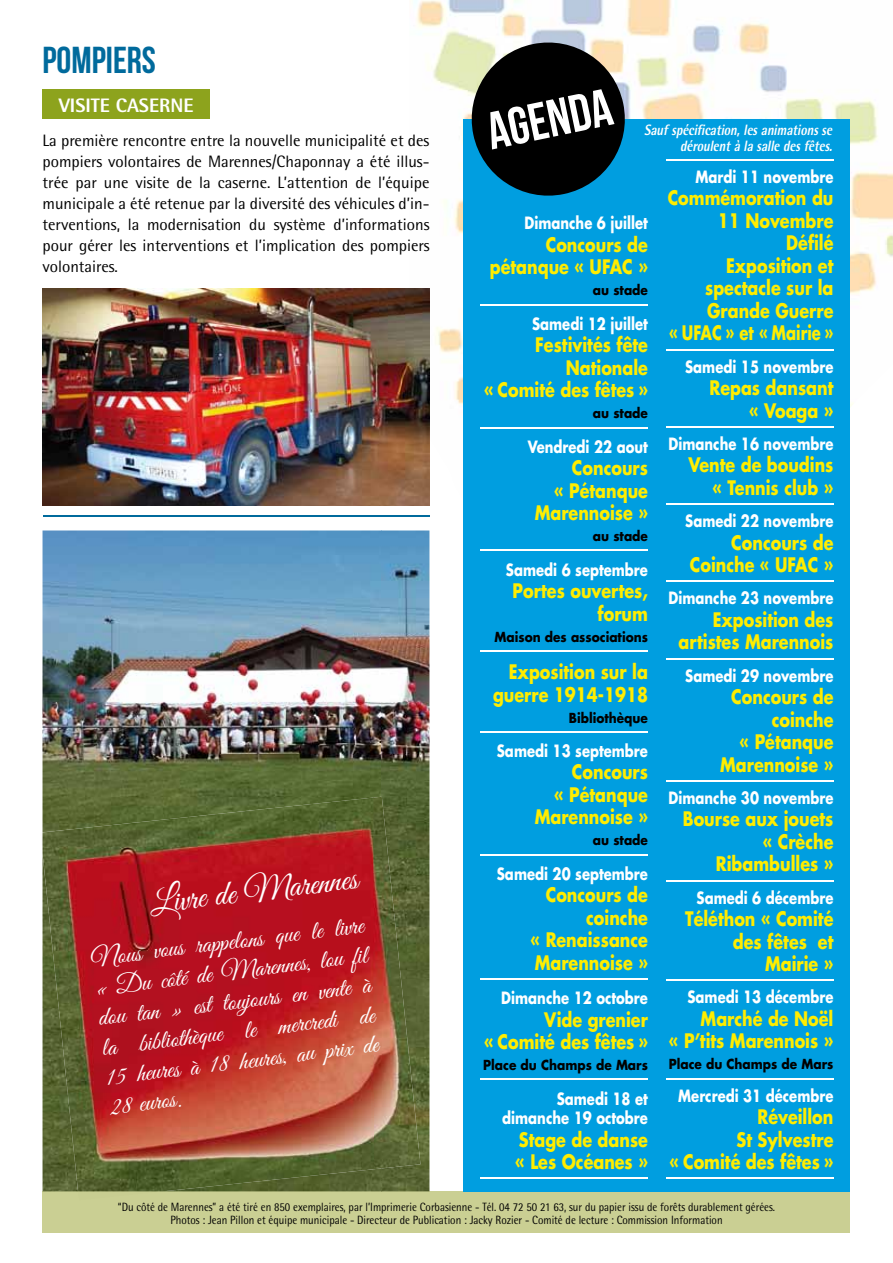
<style>
.page{position:relative;width:893px;height:1263px;background:#fff}
.page>*{position:absolute;margin:0;border:0;box-sizing:border-box;transform-origin:0 0}
.t1{font:52.5px "Bebas Neue";color:#fff}
.t2{font:37.5px "Bebas Neue";color:#006a9c}
.t3{font:34.05px "Great Vibes";color:#fff}
.t4{font:25.5px/30px "Great Vibes";color:#fff;text-align:justify}
.t5{font:700 19.5px/22.5px "Futura";color:#ffed00;text-align:right;scale:.82 1}
.t6{font:800 19.5px "Rotis Semi Sans";color:#fff}
.t7{font:16.5px/21px "Rotis Semi Sans";color:#000;text-align:justify}
.t8{font:700 16.5px/19.5px "Futura";color:#fff;text-align:right;scale:.8 1}
.t9{font:italic 800 15px/15.8px "Rotis Semi Sans";color:#fff;text-align:right;scale:.82 1}
.t10{font:700 13.5px "Futura";color:#000;scale:.9 1}
.t11{font:12px/13.5px "Rotis Semi Sans";color:#000;text-align:center;scale:.9 1}
</style>
<div class="page">
<div style="left:43px;top:1191px;width:807px;height:42px;background:#cacf93"></div>
<img style="left:408px;top:0;width:485px;height:763px">
<div style="left:463px;top:119px;width:387px;height:1072px;background:#009ee0"></div>
<hr style="left:480px;top:304px;width:168px;height:1px;background:#fff">
<hr style="left:480px;top:427px;width:168px;height:1px;background:#fff">
<hr style="left:480px;top:550px;width:168px;height:1px;background:#fff">
<hr style="left:480px;top:650px;width:168px;height:2px;background:#fff">
<hr style="left:480px;top:731px;width:168px;height:1px;background:#fff">
<hr style="left:480px;top:854px;width:168px;height:1px;background:#fff">
<hr style="left:480px;top:978px;width:168px;height:2px;background:#fff">
<hr style="left:480px;top:1079px;width:168px;height:1px;background:#fff">
<hr style="left:480px;top:1177px;width:168px;height:2px;background:#fff">
<hr style="left:666px;top:159px;width:167px;height:1px;background:#fff">
<hr style="left:666px;top:349px;width:167px;height:1px;background:#fff">
<hr style="left:666px;top:426px;width:167px;height:1px;background:#fff">
<hr style="left:666px;top:503px;width:167px;height:2px;background:#fff">
<hr style="left:666px;top:581px;width:167px;height:1px;background:#fff">
<hr style="left:666px;top:658px;width:167px;height:1px;background:#fff">
<hr style="left:666px;top:780px;width:167px;height:2px;background:#fff">
<hr style="left:666px;top:880px;width:167px;height:1px;background:#fff">
<hr style="left:666px;top:980px;width:167px;height:1px;background:#fff">
<hr style="left:666px;top:1078px;width:167px;height:1px;background:#fff">
<hr style="left:666px;top:1178px;width:167px;height:1px;background:#fff">
<svg style="left:465px;top:36px;width:167px;height:160px"></svg>
<div style="left:43px;top:89px;width:167px;height:30px;background:#8da31d"></div>
<img style="left:43px;top:289px;width:386px;height:217px">
<hr style="left:43px;top:515px;width:386px;height:2px;background:#006a9c">
<img style="left:43px;top:530px;width:338px;height:267px">
<img style="left:381px;top:530px;width:48px;height:661px">
<img style="left:374px;top:1169px;width:8px;height:22px">
<img style="left:42px;top:832px;width:26px;height:359px">
<img style="left:43px;top:797px;width:330px;height:296px">
<img style="left:373px;top:797px;width:47px;height:372px">
<img style="left:68px;top:1092px;width:306px;height:99px">
<h2 class="t2" style="left:43px;top:39px;width:115px">POMPIERS</h2>
<p class="t6" style="left:59px;top:93px;width:136px">VISITE CASERNE</p>
<p class="t7" style="left:43px;top:129px;width:388px">La première rencontre entre la nouvelle municipalité et des pompiers volontaires de Marennes/Chaponnay a été illus&shy;trée par une visite de la caserne. L’attention de l’équipe municipale a été retenue par la diversité des véhicules d’in&shy;terventions, la modernisation du système d’informations pour gérer les interventions et l’implication des pompiers volontaires.</p>
<h3 class="t3" style="left:147px;top:884px;width:211px;rotate:-7deg">Livre de Marennes</h3>
<h3 class="t4" style="left:89px;top:945px;width:276px;rotate:-7deg">Nous vous rappelons que le livre « Du côté de Marennes, lou fil dou tan » est toujours en vente à la bibliothèque le mercredi de 15 heures à 18 heures, au prix de 28 euros.</h3>
<h1 class="t1" style="left:482px;top:104px;width:128px;rotate:-12deg">AGENDA</h1>
<p class="t9" style="left:644px;top:122px;width:235px">Saufspécification,lesanimationsse déroulentà la salledesfêtes.</p>
<p class="t8" style="left:525px;top:213px;width:156px">Dimanche 6 juillet</p>
<p class="t5" style="left:490px;top:233px;width:194px">Concours de pétanque « UFAC »</p>
<p class="t10" style="left:593px;top:281px;width:63px">au stade</p>
<p class="t8" style="left:532px;top:313px;width:146px">Samedi 12 juillet</p>
<p class="t5" style="left:484px;top:333px;width:201px">Festivités fête<br>Nationale<br>« Comité des fêtes »</p>
<p class="t10" style="left:593px;top:404px;width:63px">au stade</p>
<p class="t8" style="left:528px;top:436px;width:152px">Vendredi 22 aout</p>
<p class="t5" style="left:535px;top:456px;width:140px">Concours<br>« Pétanque<br>Marennoise »</p>
<p class="t10" style="left:593px;top:527px;width:63px">au stade</p>
<p class="t8" style="left:506px;top:559px;width:179px">Samedi 6 septembre</p>
<p class="t5" style="left:512px;top:579px;width:167px">Portes ouvertes, forum</p>
<p class="t10" style="left:494px;top:627px;width:172px">Maison des associations</p>
<p class="t5" style="left:493px;top:660px;width:190px">Exposition sur la guerre 1914-1918</p>
<p class="t10" style="left:569px;top:708px;width:89px">Bibliothèque</p>
<p class="t8" style="left:497px;top:740px;width:190px">Samedi 13 septembre</p>
<p class="t5" style="left:535px;top:760px;width:140px">Concours<br>« Pétanque<br>Marennoise »</p>
<p class="t10" style="left:593px;top:831px;width:63px">au stade</p>
<p class="t8" style="left:497px;top:863px;width:190px">Samedi 20 septembre</p>
<p class="t5" style="left:531px;top:883px;width:145px">Concours de coinche<br>« Renaissance<br>Marennoise »</p>
<p class="t8" style="left:501px;top:988px;width:185px">Dimanche 12 octobre</p>
<p class="t5" style="left:484px;top:1007px;width:201px">Vide grenier<br>« Comité des fêtes »</p>
<p class="t10" style="left:483px;top:1056px;width:185px">Place du Champs de Mars</p>
<p class="t8" style="left:502px;top:1088px;width:184px">Samedi 18 et dimanche 19 octobre</p>
<p class="t5" style="left:515px;top:1127px;width:163px;text-align:left">Stage de danse « Les Océanes »</p>
<p class="t8" style="left:695px;top:166px;width:174px">Mardi 11 novembre</p>
<p class="t5" style="left:668px;top:186px;width:204px">Commémoration du<br>11 Novembre<br>Défilé<br>Exposition et spectacle sur la<br>Grande Guerre<br>« UFAC » et « Mairie »</p>
<p class="t8" style="left:685px;top:356px;width:187px">Samedi 15 novembre</p>
<p class="t5" style="left:709px;top:376px;width:153px">Repas dansant « Voaga »</p>
<p class="t8" style="left:669px;top:433px;width:208px">Dimanche 16 novembre</p>
<p class="t5" style="left:688px;top:453px;width:178px">Vente de boudins « Tennis club »</p>
<p class="t8" style="left:685px;top:511px;width:187px">Samedi 22 novembre</p>
<p class="t5" style="left:690px;top:530px;width:177px">Concours de<br>Coinche « UFAC »</p>
<p class="t8" style="left:669px;top:588px;width:208px">Dimanche 23 novembre</p>
<p class="t5" style="left:679px;top:608px;width:190px">Exposition des artistes Marennois</p>
<p class="t8" style="left:685px;top:665px;width:187px">Samedi 29 novembre</p>
<p class="t5" style="left:720px;top:685px;width:140px">Concours de coinche<br>« Pétanque<br>Marennoise »</p>
<p class="t8" style="left:669px;top:787px;width:208px">Dimanche 30 novembre</p>
<p class="t5" style="left:683px;top:807px;width:185px">Bourse aux jouets « Crèche<br>Ribambulles »</p>
<p class="t8" style="left:696px;top:887px;width:173px">Samedi 6 décembre</p>
<p class="t5" style="left:685px;top:907px;width:182px">Téléthon « Comité des fêtes et<br>Mairie »</p>
<p class="t8" style="left:687px;top:987px;width:184px">Samedi 13 décembre</p>
<p class="t5" style="left:669px;top:1007px;width:202px">Marché de Noël<br>« P’tits Marennois »</p>
<p class="t10" style="left:669px;top:1055px;width:185px">Place du Champs de Mars</p>
<p class="t8" style="left:678px;top:1085px;width:195px">Mercredi 31 décembre</p>
<p class="t5" style="left:670px;top:1105px;width:201px">Réveillon<br>St Sylvestre<br>« Comité des fêtes »</p>
<p class="t11" style="left:118px;top:1199px;width:732px">“Du côté de Marennes” a été tiré en 850 exemplaires, par l’Imprimerie Corbasienne - Tél. 04 72 50 21 63, sur du papier issu de forêts durablement gérées.<br>Photos : Jean Pillon et équipe municipale - Directeur de Publication : Jacky Rozier - Comité de lecture : Commission Information</p>
</div>
